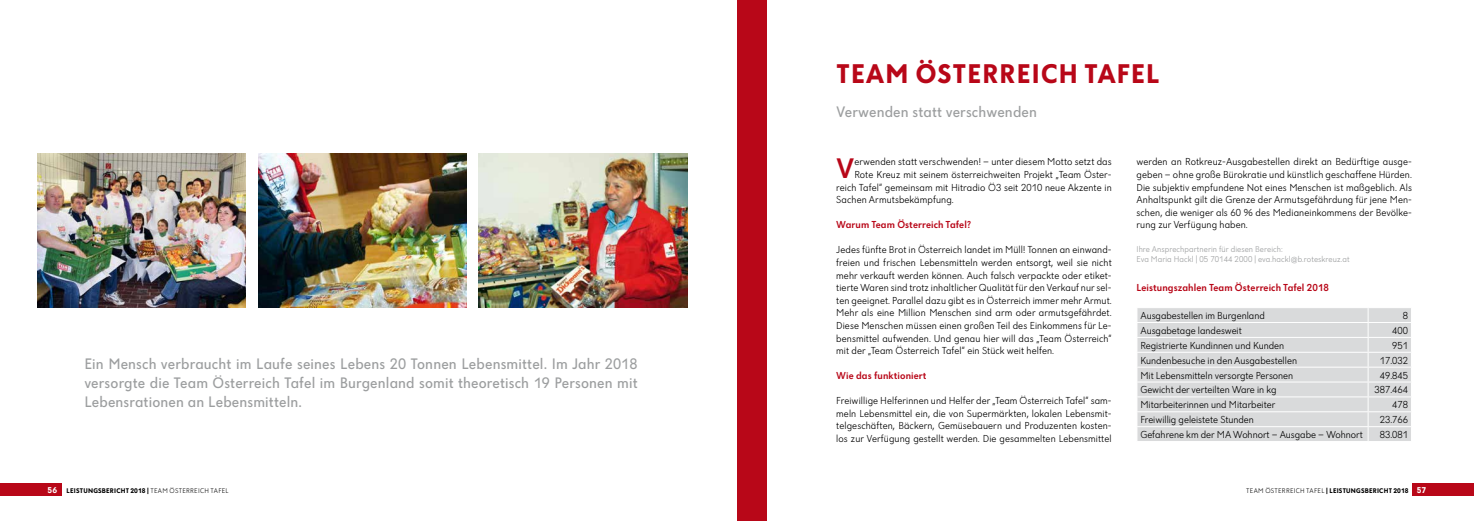
<style>
.page{position:relative;width:1474px;height:521px;background:#fff}
.page>*{position:absolute;margin:0;border:0;box-sizing:border-box;transform-origin:0 0}
.t1{font:500 29.31px "Dunant";color:#b80718}
.t2{font:700 28px "Dunant";letter-spacing:.045em;color:#b80718}
.t3{font:15.75px/19.2px "Dunant";letter-spacing:.01em;color:#9c9e9f;text-align:justify}
.t4{font:300 10.5px/12.6px "Dunant";color:#000;text-align:justify}
.t5{font:500 10.5px "Dunant";letter-spacing:.01em;color:#b80718}
.t6{font:300 8.75px/10.5px "Dunant";letter-spacing:.01em;color:#9c9e9f}
.t7{font:700 8.75px "Dunant";color:#fff}
.t8{font:700 7px "Dunant";letter-spacing:.035em;color:#000}
.s1{font-weight:300}
</style>
<div class="page">
<div style="left:1411px;top:484px;width:62px;height:12px;background:#b80718"></div>
<div style="left:0;top:484px;width:62px;height:12px;background:#b80718"></div>
<div style="left:737px;top:0;width:29px;height:521px;background:#b80718"></div>
<img style="left:258px;top:154px;width:208px;height:154px">
<img style="left:37px;top:154px;width:209px;height:154px">
<img style="left:479px;top:154px;width:208px;height:154px">
<div style="left:1137px;top:308px;width:273px;height:133px;background:#d9dadb"></div>
<hr style="left:1136px;top:322px;width:231px;height:1px;background:#fff">
<hr style="left:1367px;top:322px;width:44px;height:1px;background:#fff">
<hr style="left:1136px;top:337px;width:231px;height:1px;background:#fff">
<hr style="left:1367px;top:337px;width:44px;height:1px;background:#fff">
<hr style="left:1136px;top:352px;width:231px;height:1px;background:#fff">
<hr style="left:1367px;top:352px;width:44px;height:1px;background:#fff">
<hr style="left:1136px;top:367px;width:231px;height:1px;background:#fff">
<hr style="left:1367px;top:367px;width:44px;height:1px;background:#fff">
<hr style="left:1136px;top:382px;width:231px;height:1px;background:#fff">
<hr style="left:1367px;top:382px;width:44px;height:1px;background:#fff">
<hr style="left:1136px;top:396px;width:231px;height:1px;background:#fff">
<hr style="left:1367px;top:396px;width:44px;height:1px;background:#fff">
<hr style="left:1136px;top:411px;width:231px;height:1px;background:#fff">
<hr style="left:1367px;top:411px;width:44px;height:1px;background:#fff">
<hr style="left:1136px;top:426px;width:231px;height:1px;background:#fff">
<hr style="left:1367px;top:426px;width:44px;height:1px;background:#fff">
<svg style="left:1367px;top:308px;width:1px;height:133px"></svg>
<svg style="left:1410px;top:308px;width:1px;height:133px"></svg>
<h2 class="t2" style="left:836px;top:58px;width:324px">TEAM ÖSTERREICH TAFEL</h2>
<h3 class="t3" style="left:84px;top:354px;width:555px">Ein Mensch verbraucht im Laufe seines Lebens 20 Tonnen Lebensmittel. Im Jahr 2018 versorgte die Team Österreich Tafel im Burgenland somit theoretisch 19 Personen mit Lebensrationen an Lebensmitteln.</h3>
<h3 class="t3" style="left:836px;top:102px;width:202px">Verwenden statt verschwenden</h3>
<h1 class="t1" style="left:836px;top:152px;width:20px">V</h1>
<p class="t4" style="left:854px;top:156px;width:259px">erwenden statt verschwenden! – unter diesem Motto setzt das</p>
<p class="t4" style="left:854px;top:168px;width:259px">Rote Kreuz mit seinem österreichweiten Projekt „Team Öster-</p>
<p class="t4" style="left:836px;top:181px;width:277px">reich Tafel“ gemeinsam mit Hitradio Ö3 seit 2010 neue Akzente in</p>
<p class="t4" style="left:836px;top:193px;width:119px">Sachen Armutsbekämpfung.</p>
<p class="t5" style="left:836px;top:219px;width:136px">Warum Team Österreich Tafel?</p>
<p class="t4" style="left:836px;top:244px;width:277px">Jedes fünfte Brot in Österreich landet im Müll! Tonnen an einwand&shy;freien und frischen Lebensmitteln werden entsorgt, weil sie nicht mehr verkauft werden können. Auch falsch verpackte oder etiket&shy;tierte Waren sind trotz inhaltlicher Qualität für den Verkauf nur sel&shy;ten geeignet. Parallel dazu gibt es in Österreich immer mehr Armut.<br>Mehr als eine Million Menschen sind arm oder armutsgefährdet.<br>Diese Menschen müssen einen großen Teil des Einkommens für Le&shy;bensmittel aufwenden. Und genau hier will das „Team Österreich“ mit der „Team Österreich Tafel“ ein Stück weit helfen.</p>
<p class="t5" style="left:836px;top:369px;width:92px">Wie das funktioniert</p>
<p class="t4" style="left:836px;top:394px;width:277px">Freiwillige Helferinnen und Helfer der „Team Österreich Tafel“ sam&shy;meln Lebensmittel ein, die von Supermärkten, lokalen Lebensmit&shy;telgeschäften, Bäckern, Gemüsebauern und Produzenten kosten&shy;los zur Verfügung gestellt werden. Die gesammelten Lebensmittel</p>
<p class="t4" style="left:1136px;top:156px;width:277px">werden an Rotkreuz-Ausgabestellen direkt an Bedürftige ausge&shy;geben – ohne große Bürokratie und künstlich geschaffene Hürden.<br>Die subjektiv empfundene Not eines Menschen ist maßgeblich. Als Anhaltspunkt gilt die Grenze der Armutsgefährdung für jene Men&shy;schen, die weniger als 60 % des Medianeinkommens der Bevölke&shy;rung zur Verfügung haben.</p>
<p class="t6" style="left:1136px;top:243px;width:214px">Ihre Ansprechpartnerin für diesen Bereich:<br>Eva Maria Hackl | 05 70144 2000 | eva.hackl@b.roteskreuz.at</p>
<p class="t5" style="left:1136px;top:282px;width:194px">Leistungszahlen Team Österreich Tafel 2018</p>
<p class="t4" style="left:1140px;top:309px;width:126px">Ausgabestellen im Burgenland</p>
<p class="t4" style="left:1402px;top:309px;width:7px">8</p>
<p class="t4" style="left:1140px;top:324px;width:103px">Ausgabetage landesweit</p>
<p class="t4" style="left:1392px;top:324px;width:17px">400</p>
<p class="t4" style="left:1140px;top:339px;width:145px">Registrierte Kundinnen und Kunden</p>
<p class="t4" style="left:1392px;top:339px;width:17px">951</p>
<p class="t4" style="left:1140px;top:354px;width:158px">Kundenbesuche in den Ausgabestellen</p>
<p class="t4" style="left:1379px;top:354px;width:30px">17.032</p>
<p class="t4" style="left:1140px;top:369px;width:154px">Mit Lebensmitteln versorgte Personen</p>
<p class="t4" style="left:1379px;top:369px;width:30px">49.845</p>
<p class="t4" style="left:1140px;top:384px;width:137px">Gewicht der verteilten Ware in kg</p>
<p class="t4" style="left:1374px;top:384px;width:35px">387.464</p>
<p class="t4" style="left:1140px;top:398px;width:136px">Mitarbeiterinnen und Mitarbeiter</p>
<p class="t4" style="left:1392px;top:398px;width:17px">478</p>
<p class="t4" style="left:1140px;top:413px;width:115px">Freiwillig geleistete Stunden</p>
<p class="t4" style="left:1379px;top:413px;width:30px">23.766</p>
<p class="t4" style="left:1140px;top:428px;width:224px">Gefahrene km der MA Wohnort – Ausgabe – Wohnort</p>
<p class="t4" style="left:1379px;top:428px;width:30px">83.081</p>
<p class="t8" style="left:67px;top:486px;width:164px">LEISTUNGSBERICHT 2018 | <span class="s1">TEAM ÖSTERREICH TAFEL</span></p>
<p class="t8" style="left:1246px;top:486px;width:164px"><span class="s1">TEAM ÖSTERREICH TAFEL</span> | LEISTUNGSBERICHT 2018</p>
<p class="t7" style="left:48px;top:485px;width:11px">56</p>
<p class="t7" style="left:1416px;top:485px;width:11px">57</p>
</div>
